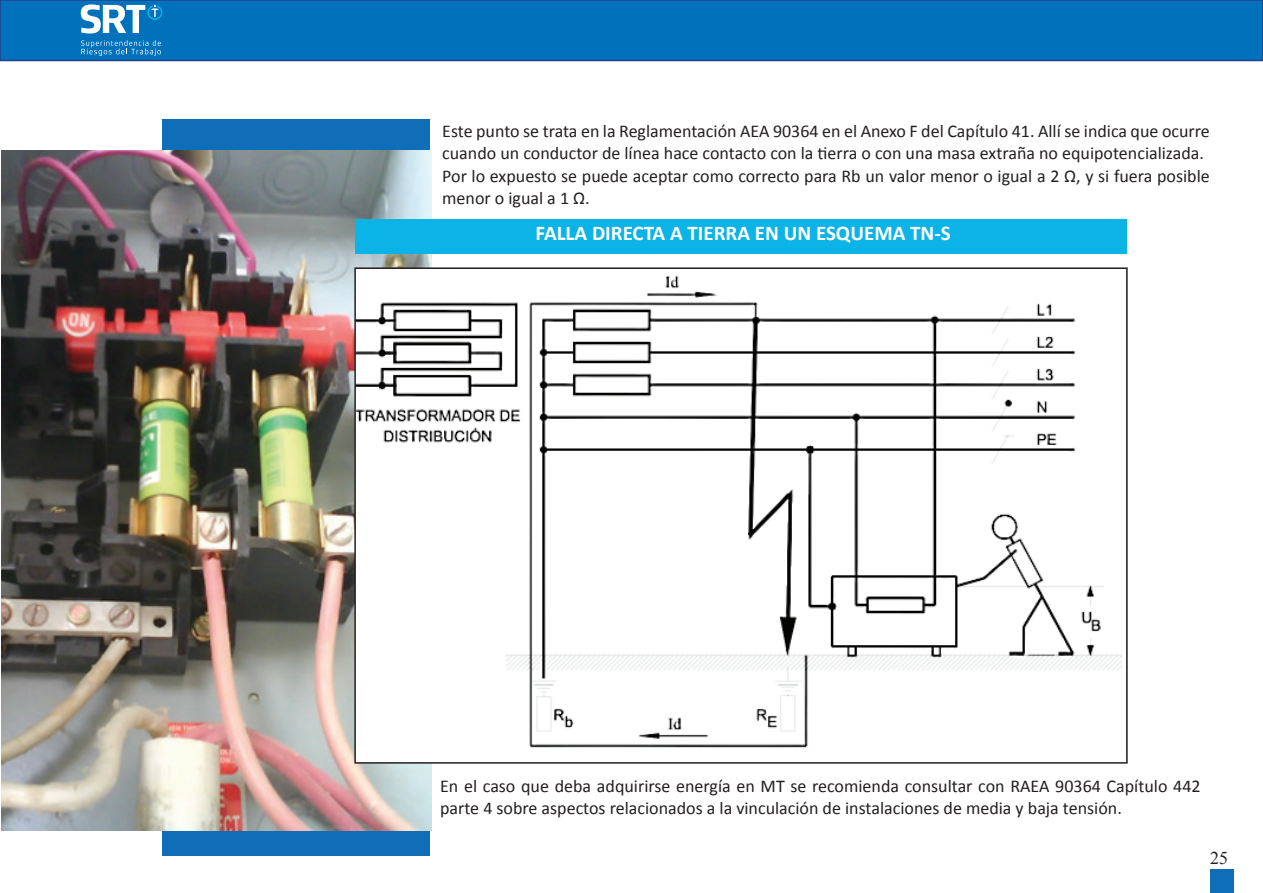
<style>
.page{position:relative;width:1263px;height:893px;background:#fff}
.page>*{position:absolute;margin:0;border:0;box-sizing:border-box;transform-origin:0 0}
.t1{font:700 21px "Calibri";color:#fff}
.t2{font:18px/22.5px "Calibri";color:#231f20}
.t3{font:18px "Times New Roman";color:#231f20}
</style>
<div class="page">
<div style="left:1210px;top:869px;width:23px;height:24px;background:#106db7"></div>
<div style="left:0;top:0;width:1263px;height:61px;background:#0072bc;border:2px solid #253f8e"></div>
<svg style="left:81px;top:40px;width:80px;height:16px"></svg>
<svg style="left:81px;top:4px;width:81px;height:29px"></svg>
<div style="left:162px;top:120px;width:267px;height:736px;background:#106db7"></div>
<img style="left:2px;top:151px;width:429px;height:680px">
<img style="left:357px;top:270px;width:765px;height:491px">
<div style="left:356px;top:219px;width:771px;height:34px;background:#0cb3e7"></div>
<p class="t2" style="left:442px;top:120px;width:769px">Este punto se trata en la Reglamentación AEA 90364 en el Anexo F del Capítulo 41. Allí se indica que ocurre cuando un conductor de línea hace contacto con la tierra o con una masa extraña no equipotencializada.<br>Por lo expuesto se puede aceptar como correcto para Rb un valor menor o igual a 2 Ω, y si fuera posible menor o igual a 1 Ω.</p>
<p class="t1" style="left:536px;top:220px;width:417px">FALLA DIRECTA A TIERRA EN UN ESQUEMA TN-S</p>
<p class="t2" style="left:440px;top:774px;width:762px">En el caso que deba adquirirse energía en MT se recomienda consultar con RAEA 90364 Capítulo 442 parte 4 sobre aspectos relacionados a la vinculación de instalaciones de media y baja tensión.</p>
<p class="t3" style="left:1210px;top:845px;width:19px">25</p>
</div>
